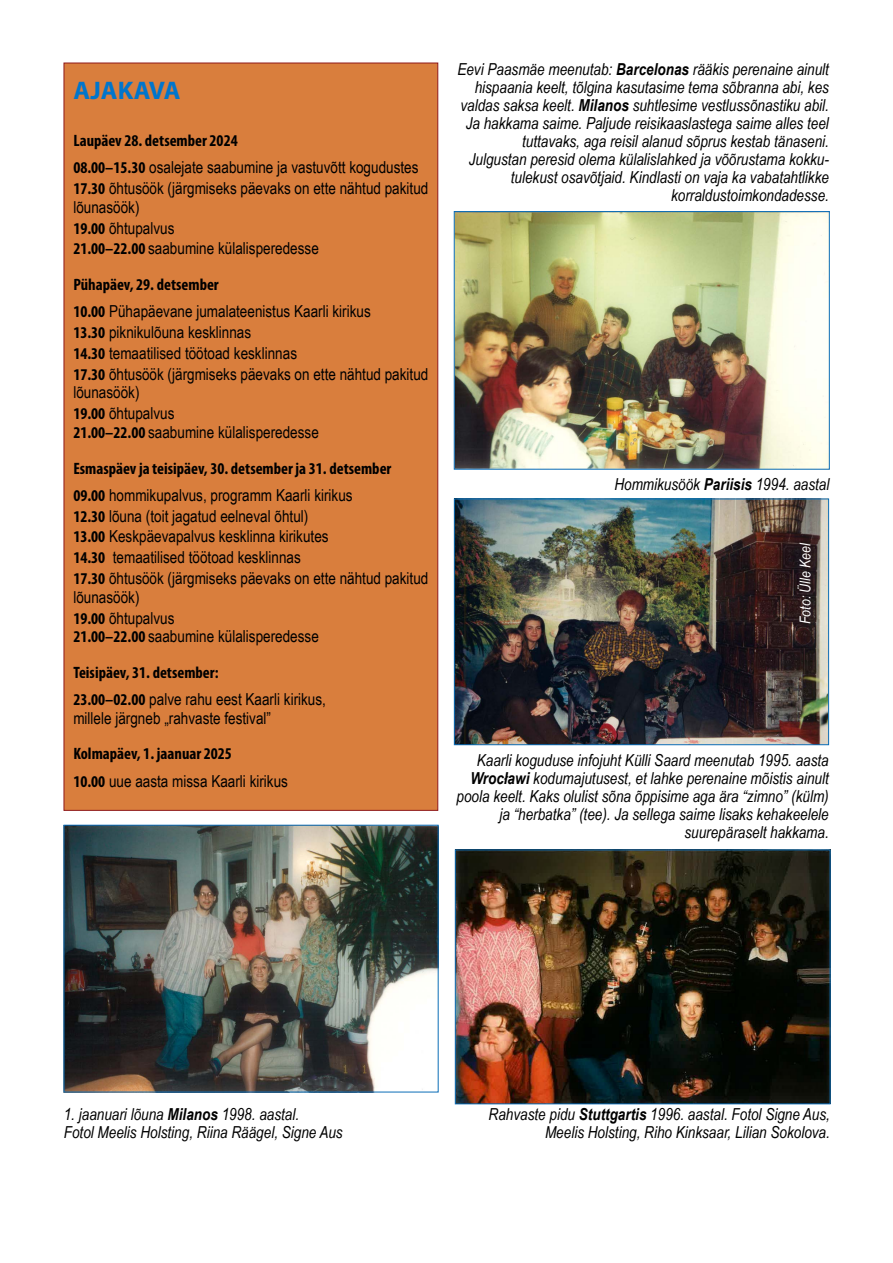
<style>
.page{position:relative;width:893px;height:1263px;background:#fff}
.page>*{position:absolute;margin:0;border:0;box-sizing:border-box;transform-origin:0 0}
.t1{font:700 25.5px "Myriad Pro";color:#0075cc}
.t2{font:italic 16.5px/18px "Arial Narrow";color:#000;text-align:right}
.t3{font:16.5px/20.9px "Arial Narrow";color:#000}
.t4{font:700 condensed 16.5px "Myriad Pro";color:#000}
.t5{font:italic 15px "Arial Narrow";color:#fff}
.s1{font-family:"Myriad Pro";font-weight:700;font-stretch:condensed}
.s2{font-weight:700}
</style>
<div class="page">
<div style="left:64px;top:63px;width:374px;height:747px;background:#d97e3d;border:1px solid #8f191a"></div>
<img style="left:456px;top:501px;width:371px;height:242px">
<div style="left:454px;top:499px;width:375px;height:246px;border:1px solid #0b6db7"></div>
<img style="left:66px;top:827px;width:370px;height:263px">
<div style="left:64px;top:825px;width:374px;height:267px;border:1px solid #0b6db7"></div>
<img style="left:457px;top:852px;width:371px;height:250px">
<img style="left:456px;top:213px;width:371px;height:254px">
<div style="left:454px;top:211px;width:375px;height:258px;border:1px solid #0b6db7"></div>
<h1 class="t1" style="left:73px;top:73px;width:109px">AJAKAVA</h1>
<p class="t4" style="left:73px;top:130px;width:166px">Laupäev 28. detsember 2024</p>
<p class="t3" style="left:73px;top:156px;width:357px"><span class="s1">08.00–15.30</span> osalejate saabumine ja vastuvõtt kogudustes<br><span class="s1">17.30</span> õhtusöök (järgmiseks päevaks on ette nähtud pakitud</p>
<p class="t3" style="left:73px;top:196px;width:247px">lõunasöök)<br><span class="s1">19.00</span> õhtupalvus<br><span class="s1">21.00–22.00</span> saabumine külalisperedesse</p>
<p class="t4" style="left:73px;top:274px;width:147px">Pühapäev, 29. detsember</p>
<p class="t3" style="left:73px;top:300px;width:357px"><span class="s1">10.00</span> Pühapäevane jumalateenistus Kaarli kirikus<br><span class="s1">13.30</span> piknikulõuna kesklinnas<br><span class="s1">14.30</span> temaatilised töötoad kesklinnas<br><span class="s1">17.30</span> õhtusöök (järgmiseks päevaks on ette nähtud pakitud</p>
<p class="t3" style="left:73px;top:381px;width:103px">lõunasöök)<br><span class="s1">19.00</span> õhtupalvus</p>
<p class="t3" style="left:73px;top:421px;width:247px"><span class="s1">21.00–22.00</span> saabumine külalisperedesse</p>
<p class="t4" style="left:73px;top:458px;width:320px">Esmaspäev ja teisipäev, 30. detsember ja 31. detsember</p>
<p class="t3" style="left:73px;top:484px;width:357px"><span class="s1">09.00</span> hommikupalvus, programm Kaarli kirikus<br><span class="s1">12.30</span> lõuna (toit jagatud eelneval õhtul)<br><span class="s1">13.00</span> Keskpäevapalvus kesklinna kirikutes<br><span class="s1">14.30</span> temaatilised töötoad kesklinnas<br><span class="s1">17.30</span> õhtusöök (järgmiseks päevaks on ette nähtud pakitud</p>
<p class="t3" style="left:73px;top:586px;width:103px">lõunasöök)<br><span class="s1">19.00</span> õhtupalvus</p>
<p class="t3" style="left:73px;top:625px;width:247px"><span class="s1">21.00–22.00</span> saabumine külalisperedesse</p>
<p class="t4" style="left:73px;top:662px;width:147px">Teisipäev, 31. detsember:</p>
<p class="t3" style="left:73px;top:689px;width:254px;line-height:18.8px"><span class="s1">23.00–02.00</span> palve rahu eest Kaarli kirikus, millele järgneb „rahvaste festival”</p>
<p class="t4" style="left:73px;top:744px;width:160px">Kolmapäev, 1. jaanuar 2025</p>
<p class="t3" style="left:73px;top:770px;width:216px"><span class="s1">10.00</span> uue aasta missa Kaarli kirikus</p>
<p class="t2" style="left:457px;top:60px;width:373px">Eevi Paasmäe meenutab: <span class="s2">Barcelonas</span> rääkis perenaine ainult hispaania keelt, tõlgina kasutasime tema sõbranna abi, kes valdas saksa keelt. <span class="s2">Milanos</span> suhtlesime vestlussõnastiku abil.<br>Ja hakkama saime. Paljude reisikaaslastega saime alles teel tuttavaks, aga reisil alanud sõprus kestab tänaseni.<br>Julgustan peresid olema külalislahked ja võõrustama kokku&shy;tulekust osavõtjaid. Kindlasti on vaja ka vabatahtlikke korraldustoimkondadesse.</p>
<p class="t2" style="left:614px;top:475px;width:217px">Hommikusöök <span class="s2">Pariisis</span> 1994. aastal</p>
<p class="t5" style="left:795px;top:624px;width:83px;rotate:-90deg">Foto: Ülle Keel</p>
<p class="t2" style="left:457px;top:751px;width:374px">Kaarli koguduse infojuht Külli Saard meenutab 1995. aasta <span class="s2">Wrocławi</span> kodumajutusest, et lahke perenaine mõistis ainult poola keelt. Kaks olulist sõna õppisime aga ära “zimno” (külm) ja “herbatka” (tee). Ja sellega saime lisaks kehakeelele suurepäraselt hakkama.</p>
<p class="t2" style="left:64px;top:1105px;width:280px;text-align:left">1. jaanuari lõuna <span class="s2">Milanos</span> 1998. aastal.<br>Fotol Meelis Holsting, Riina Räägel, Signe Aus</p>
<p class="t2" style="left:489px;top:1105px;width:343px">Rahvaste pidu <span class="s2">Stuttgartis</span> 1996. aastal. Fotol Signe Aus,<br>Meelis Holsting, Riho Kinksaar, Lilian Sokolova.</p>
</div>
